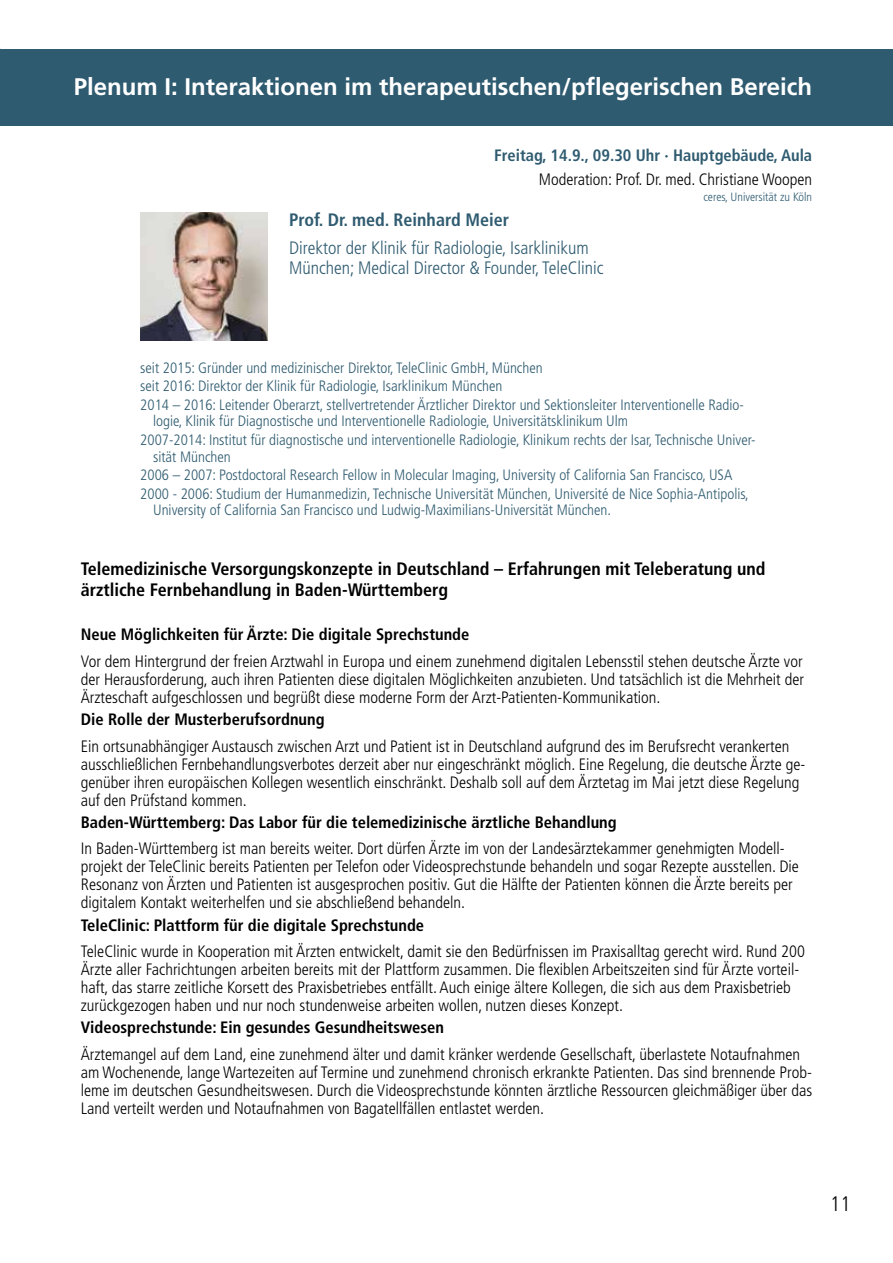
<style>
.page{position:relative;width:893px;height:1263px;background:#fff}
.page>*{position:absolute;margin:0;border:0;box-sizing:border-box;transform-origin:0 0}
.t1{font:700 24px "Frutiger LT Std";color:#fff}
.t2{font:300 condensed 21px "Frutiger LT Std";color:#000}
.t3{font:700 condensed 18px/21px "Frutiger LT Std";color:#000}
.t4{font:300 condensed 18px/19.5px "Frutiger LT Std";color:#2f5b70}
.t5{font:700 condensed 18px "Frutiger LT Std";color:#2f5b70}
.t6{font:300 condensed 16.5px/18px "Frutiger LT Std";color:#000}
.t7{font:700 condensed 16.5px "Frutiger LT Std";color:#000}
.t8{font:700 condensed 16.5px "Frutiger LT Std";color:#2f5b70}
.t9{font:300 condensed 15px/18.6px "Frutiger LT Std";color:#2f5b70}
.t10{font:300 condensed 12px "Frutiger LT Std";color:#2f5b70}
</style>
<div class="page">
<img style="left:140px;top:213px;width:128px;height:127px">
<div style="left:0;top:49px;width:893px;height:76px;background:#2f5b70"></div>
<h1 class="t1" style="left:74px;top:72px;width:740px">Plenum I: Interaktionen im therapeutischen/pflegerischen Bereich</h1>
<p class="t8" style="left:494px;top:146px;width:320px">Freitag, 14.9., 09.30 Uhr · Hauptgebäude, Aula</p>
<p class="t6" style="left:539px;top:171px;width:275px">Moderation: Prof. Dr. med. Christiane Woopen</p>
<p class="t10" style="left:703px;top:190px;width:110px">ceres, Universität zu Köln</p>
<p class="t5" style="left:289px;top:209px;width:222px">Prof. Dr. med. Reinhard Meier</p>
<p class="t4" style="left:289px;top:238px;width:316px">Direktor der Klinik für Radiologie, Isarklinikum<br>München; Medical Director &amp; Founder, TeleClinic</p>
<p class="t9" style="left:140px;top:358px;width:605px">seit 2015: Gründer und medizinischer Direktor, TeleClinic GmbH, München<br>seit 2016: Direktor der Klinik für Radiologie, Isarklinikum München<br>2014 – 2016: Leitender Oberarzt, stellvertretender Ärztlicher Direktor und Sektionsleiter Interventionelle Radio-</p>
<p class="t9" style="left:140px;top:412px;width:617px;text-indent:13px">logie, Klinik für Diagnostische und Interventionelle Radiologie, Universitätsklinikum Ulm<br>2007-2014: Institut für diagnostische und interventionelle Radiologie, Klinikum rechts der Isar, Technische Univer-</p>
<p class="t9" style="left:140px;top:447px;width:610px;text-indent:13px">sität München<br>2006 – 2007: Postdoctoral Research Fellow in Molecular Imaging, University of California San Francisco, USA<br>2000 - 2006: Studium der Humanmedizin, Technische Universität München, Université de Nice Sophia-Antipolis,</p>
<p class="t9" style="left:153px;top:501px;width:460px">University of California San Francisco und Ludwig-Maximilians-Universität München.</p>
<p class="t3" style="left:81px;top:558px;width:686px">Telemedizinische Versorgungskonzepte in Deutschland – Erfahrungen mit Teleberatung und ärztliche Fernbehandlung in Baden-Württemberg</p>
<p class="t7" style="left:81px;top:625px;width:390px">Neue Möglichkeiten für Ärzte: Die digitale Sprechstunde</p>
<p class="t6" style="left:81px;top:652px;width:725px;text-align:justify">Vor dem Hintergrund der freien Arztwahl in Europa und einem zunehmend digitalen Lebensstil stehen deutsche Ärzte vor der Herausforderung, auch ihren Patienten diese digitalen Möglichkeiten anzubieten. Und tatsächlich ist die Mehrheit der Ärzteschaft aufgeschlossen und begrüßt diese moderne Form der Arzt-Patienten-Kommunikation.</p>
<p class="t7" style="left:81px;top:710px;width:245px">Die Rolle der Musterberufsordnung</p>
<p class="t6" style="left:81px;top:737px;width:726px">Ein ortsunabhängiger Austausch zwischen Arzt und Patient ist in Deutschland aufgrund des im Berufsrecht verankerten ausschließlichen Fernbehandlungsverbotes derzeit aber nur eingeschränkt möglich. Eine Regelung, die deutsche Ärzte ge&shy;genüber ihren europäischen Kollegen wesentlich einschränkt. Deshalb soll auf dem Ärztetag im Mai jetzt diese Regelung auf den Prüfstand kommen.</p>
<p class="t7" style="left:81px;top:812px;width:537px">Baden-Württemberg: Das Labor für die telemedizinische ärztliche Behandlung</p>
<p class="t6" style="left:81px;top:840px;width:720px">In Baden-Württemberg ist man bereits weiter. Dort dürfen Ärzte im von der Landesärztekammer genehmigten Modell&shy;projekt der TeleClinic bereits Patienten per Telefon oder Videosprechstunde behandeln und sogar Rezepte ausstellen. Die Resonanz von Ärzten und Patienten ist ausgesprochen positiv. Gut die Hälfte der Patienten können die Ärzte bereits per digitalem Kontakt weiterhelfen und sie abschließend behandeln.</p>
<p class="t7" style="left:81px;top:915px;width:345px">TeleClinic: Plattform für die digitale Sprechstunde</p>
<p class="t6" style="left:81px;top:943px;width:726px">TeleClinic wurde in Kooperation mit Ärzten entwickelt, damit sie den Bedürfnissen im Praxisalltag gerecht wird. Rund 200<br>Ärzte aller Fachrichtungen arbeiten bereits mit der Plattform zusammen. Die flexiblen Arbeitszeiten sind für Ärzte vorteil&shy;haft, das starre zeitliche Korsett des Praxisbetriebes entfällt. Auch einige ältere Kollegen, die sich aus dem Praxisbetrieb zurückgezogen haben und nur noch stundenweise arbeiten wollen, nutzen dieses Konzept.</p>
<p class="t7" style="left:81px;top:1018px;width:365px">Videosprechstunde: Ein gesundes Gesundheitswesen</p>
<p class="t6" style="left:81px;top:1045px;width:733px">Ärztemangel auf dem Land, eine zunehmend älter und damit kränker werdende Gesellschaft, überlastete Notaufnahmen am Wochenende, lange Wartezeiten auf Termine und zunehmend chronisch erkrankte Patienten. Das sind brennende Prob&shy;leme im deutschen Gesundheitswesen. Durch die Videosprechstunde könnten ärztliche Ressourcen gleichmäßiger über das Land verteilt werden und Notaufnahmen von Bagatellfällen entlastet werden.</p>
<p class="t2" style="left:830px;top:1191px;width:22px">11</p>
</div>
